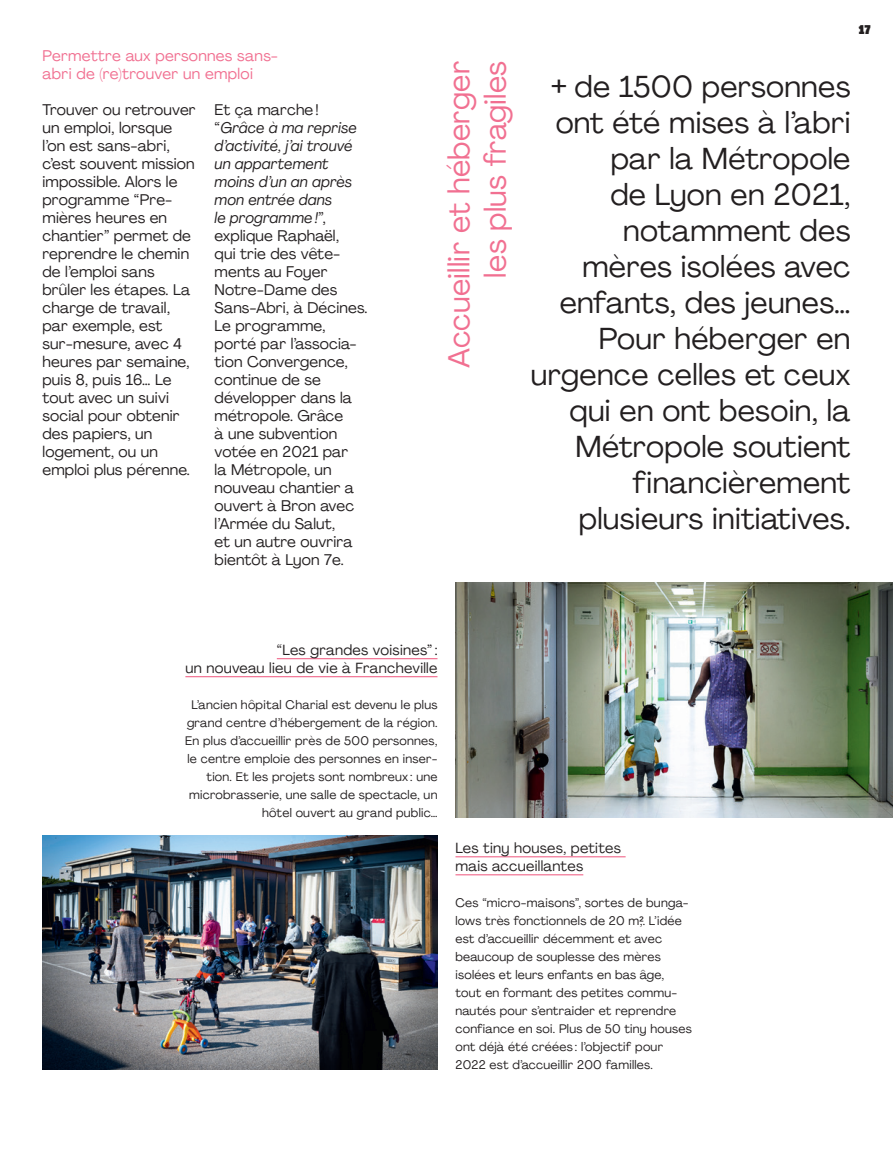
<style>
.page{position:relative;width:893px;height:1170px;background:#fff}
.page>*{position:absolute;margin:0;border:0;box-sizing:border-box;transform-origin:0 0}
.H2_-_Noir{font:30px/36px "Agrandir";letter-spacing:.01em;color:#231f20;text-align:right}
.H2_-_Axe_2{font:30px/36px "Agrandir";letter-spacing:.01em;color:#f17091;text-align:right}
.Texte_courant_-_10_2{font:15.3px/18px "Agrandir";letter-spacing:.01em;color:#231f20}
.Texte_courant_-_10_2-2{font:italic 15.3px/18px "Agrandir";letter-spacing:.01em;color:#231f20}
.Chapo_-_Axe_2{font:15.3px/18px "Agrandir";letter-spacing:.02em;color:#f17091}
.Sous-titre_-_Axe_2{font:14.55px/18px "Agrandir";letter-spacing:.02em;color:#231f20;text-align:right}
.Texte_courant_-_8_2{font:12.3px/18px "Agrandir";letter-spacing:.02em;color:#231f20;text-align:right}
.t1{font:900 12.3px "Agrandir Tight";color:#231f20}
.s1{font-style:normal}
</style>
<div class="page">
<img style="left:455px;top:583px;width:438px;height:234px">
<img style="left:43px;top:835px;width:394px;height:234px">
<hr style="left:277px;top:658px;width:160px;height:1px;background:#f17091">
<hr style="left:185px;top:676px;width:252px;height:1px;background:#f17091">
<hr style="left:455px;top:856px;width:171px;height:1px;background:#f17091">
<hr style="left:455px;top:874px;width:128px;height:1px;background:#f17091">
<p class="Chapo_-_Axe_2" style="left:43px;top:46px;width:237px">Permettre aux personnes sans&shy;abri de (re)trouver un emploi</p>
<p class="Texte_courant_-_10_2" style="left:43px;top:100px;width:155px">Trouver ou retrouver un emploi, lorsque l’on est sans-abri, c’est souvent mission impossible. Alors le programme “Pre&shy;mières heures en chantier” permet de reprendre le chemin de l’emploi sans brûler les étapes. La charge de travail, par exemple, est sur-mesure, avec 4 heures par semaine, puis 8, puis 16… Le tout avec un suivi social pour obtenir des papiers, un logement, ou un emploi plus pérenne.</p>
<p class="Texte_courant_-_10_2-2" style="left:215px;top:100px;width:154px"><span class="s1">Et ça marche ! “</span>Grâce à ma reprise d’activité, j’ai trouvé un appartement moins d’un an après mon entrée dans<br>le programme !<span class="s1">”, explique Raphaël,<br>qui trie des vête&shy;ments au Foyer<br>Notre-Dame des<br>Sans-Abri, à Décines.</span></p>
<p class="Texte_courant_-_10_2" style="left:215px;top:316px;width:144px">Le programme, porté par l’associa&shy;tion Convergence, continue de se développer dans la métropole. Grâce<br>à une subvention votée en 2021 par la Métropole, un nouveau chantier a ouvert à Bron avec l’Armée du Salut,<br>et un autre ouvrira bientôt à Lyon 7e.</p>
<p class="H2_-_Axe_2" style="left:441px;top:367px;width:308px;rotate:-90deg">Accueillir et héberger les plus fragiles</p>
<p class="t1" style="left:859px;top:22px;width:13px">17</p>
<p class="H2_-_Noir" style="left:531px;top:68px;width:321px">+ de 1500 personnes ont été mises à l’abri par la Métropole<br>de Lyon en 2021, notamment des mères isolées avec enfants, des jeunes…<br>Pour héberger en urgence celles et ceux qui en ont besoin, la<br>Métropole soutient financièrement plusieurs initiatives.</p>
<p class="Sous-titre_-_Axe_2" style="left:185px;top:640px;width:254px">“Les grandes voisines”:<br>un nouveau lieu de vie à Francheville</p>
<p class="Texte_courant_-_8_2" style="left:185px;top:695px;width:254px">L’ancien hôpital Charial est devenu le plus grand centre d’hébergement de la région.<br>En plus d’accueillir près de 500 personnes, le centre emploie des personnes en inser&shy;tion. Et les projets sont nombreux : une microbrasserie, une salle de spectacle, un hôtel ouvert au grand public…</p>
<p class="Sous-titre_-_Axe_2" style="left:455px;top:838px;width:167px;text-align:left">Les tiny houses, petites mais accueillantes</p>
<p class="Texte_courant_-_8_2" style="left:455px;top:893px;width:238px;text-align:left">Ces “micro-maisons”, sortes de bunga&shy;lows très fonctionnels de 20 m²,. L’idée est d’accueillir décemment et avec beaucoup de souplesse des mères isolées et leurs enfants en bas âge, tout en formant des petites commu&shy;nautés pour s’entraider et reprendre confiance en soi. Plus de 50 tiny houses ont déjà été créées : l’objectif pour 2022 est d’accueillir 200 familles.</p>
</div>
